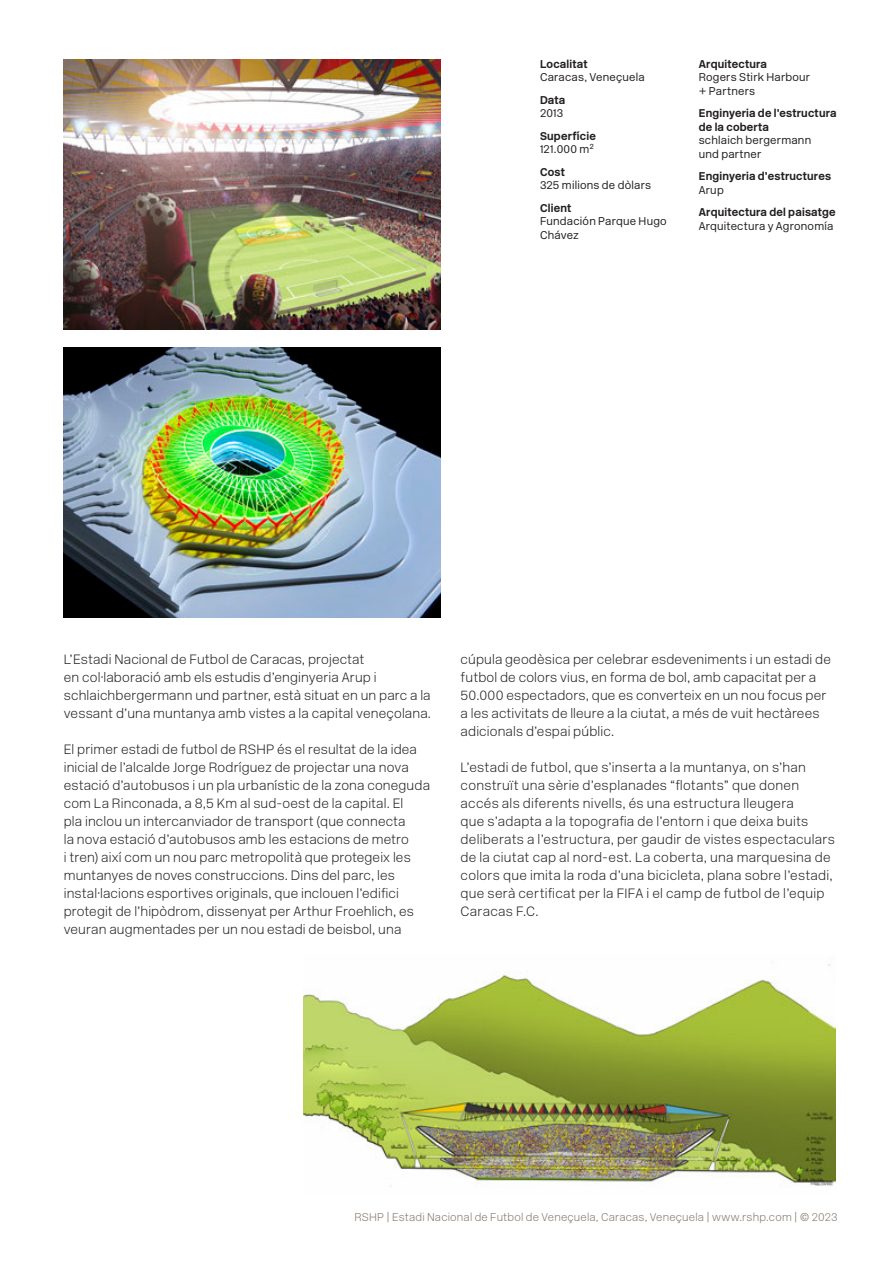
<style>
.page{position:relative;width:893px;height:1263px;background:#fff}
.page>*{position:absolute;margin:0;border:0;box-sizing:border-box;transform-origin:0 0}
.Body{font:13.5px/18px "New Rail Alphabet White";letter-spacing:.01em;color:#231f20}
.Info_Body{font:300 11.25px/13.5px "New Rail Alphabet";letter-spacing:.02em;color:#231f20}
.Info_Header{font:700 11.25px/13.5px "New Rail Alphabet";letter-spacing:.02em;color:#231f20}
.t1{font:11.25px "New Rail Alphabet White";letter-spacing:.02em;color:#82766a}
</style>
<div class="page">
<img style="left:64px;top:60px;width:377px;height:270px">
<img style="left:64px;top:348px;width:377px;height:270px">
<img style="left:304px;top:964px;width:532px;height:223px">
<p class="Info_Header" style="left:540px;top:57px;width:49px">Localitat</p>
<p class="Info_Body" style="left:540px;top:71px;width:106px">Caracas, Veneçuela</p>
<p class="Info_Header" style="left:540px;top:93px;width:27px">Data</p>
<p class="Info_Body" style="left:540px;top:107px;width:25px">2013</p>
<p class="Info_Header" style="left:540px;top:129px;width:57px">Superfície</p>
<p class="Info_Body" style="left:540px;top:143px;width:56px">121.000 m2</p>
<p class="Info_Header" style="left:540px;top:165px;width:26px">Cost</p>
<p class="Info_Body" style="left:540px;top:179px;width:113px">325 milions de dòlars</p>
<p class="Info_Header" style="left:540px;top:201px;width:33px">Client</p>
<p class="Info_Body" style="left:540px;top:215px;width:128px">Fundación Parque Hugo<br>Chávez</p>
<p class="Info_Header" style="left:699px;top:57px;width:70px">Arquitectura</p>
<p class="Info_Body" style="left:699px;top:71px;width:113px">Rogers Stirk Harbour + Partners</p>
<p class="Info_Header" style="left:699px;top:107px;width:139px">Enginyeria de l’estructura de la coberta</p>
<p class="Info_Body" style="left:699px;top:134px;width:114px">schlaich bergermann und partner</p>
<p class="Info_Header" style="left:699px;top:170px;width:134px">Enginyeria d’estructures</p>
<p class="Info_Body" style="left:699px;top:183px;width:27px">Arup</p>
<p class="Info_Header" style="left:699px;top:206px;width:138px">Arquitectura del paisatge</p>
<p class="Info_Body" style="left:699px;top:219px;width:136px">Arquitectura y Agronomía</p>
<p class="Body" style="left:64px;top:650px;width:369px">L’Estadi Nacional de Futbol de Caracas, projectat<br>en coŀlaboració amb els estudis d’enginyeria Arup i schlaichbergermann und partner, està situat en un parc a la vessant d’una muntanya amb vistes a la capital veneçolana.</p>
<p class="Body" style="left:64px;top:740px;width:368px">El primer estadi de futbol de RSHP és el resultat de la idea inicial de l’alcalde Jorge Rodríguez de projectar una nova estació d’autobusos i un pla urbanístic de la zona coneguda com La Rinconada, a 8,5 Km al sud-oest de la capital. El<br>pla inclou un intercanviador de transport (que connecta<br>la nova estació d’autobusos amb les estacions de metro<br>i tren) així com un nou parc metropolità que protegeix les muntanyes de noves construccions. Dins del parc, les instaŀlacions esportives originals, que inclouen l’edifici protegit de l’hipòdrom, dissenyat per Arthur Froehlich, es veuran augmentades per un nou estadi de beisbol, una</p>
<p class="Body" style="left:461px;top:650px;width:372px">cúpula geodèsica per celebrar esdeveniments i un estadi de futbol de colors vius, en forma de bol, amb capacitat per a 50.000 espectadors, que es converteix en un nou focus per a les activitats de lleure a la ciutat, a més de vuit hectàrees adicionals d’espai públic.</p>
<p class="Body" style="left:461px;top:758px;width:376px">L’estadi de futbol, que s’inserta a la muntanya, on s’han construït una sèrie d’esplanades “flotants” que donen accés als diferents nivells, és una estructura lleugera<br>que s’adapta a la topografia de l’entorn i que deixa buits deliberats a l’estructura, per gaudir de vistes espectaculars de la ciutat cap al nord-est. La coberta, una marquesina de colors que imita la roda d’una bicicleta, plana sobre l’estadi, que serà certificat per la FIFA i el camp de futbol de l’equip Caracas F.C.</p>
<p class="t1" style="left:354px;top:1209px;width:485px">RSHP | Estadi Nacional de Futbol de Veneçuela, Caracas, Veneçuela | www.rshp.com | © 2023</p>
</div>
